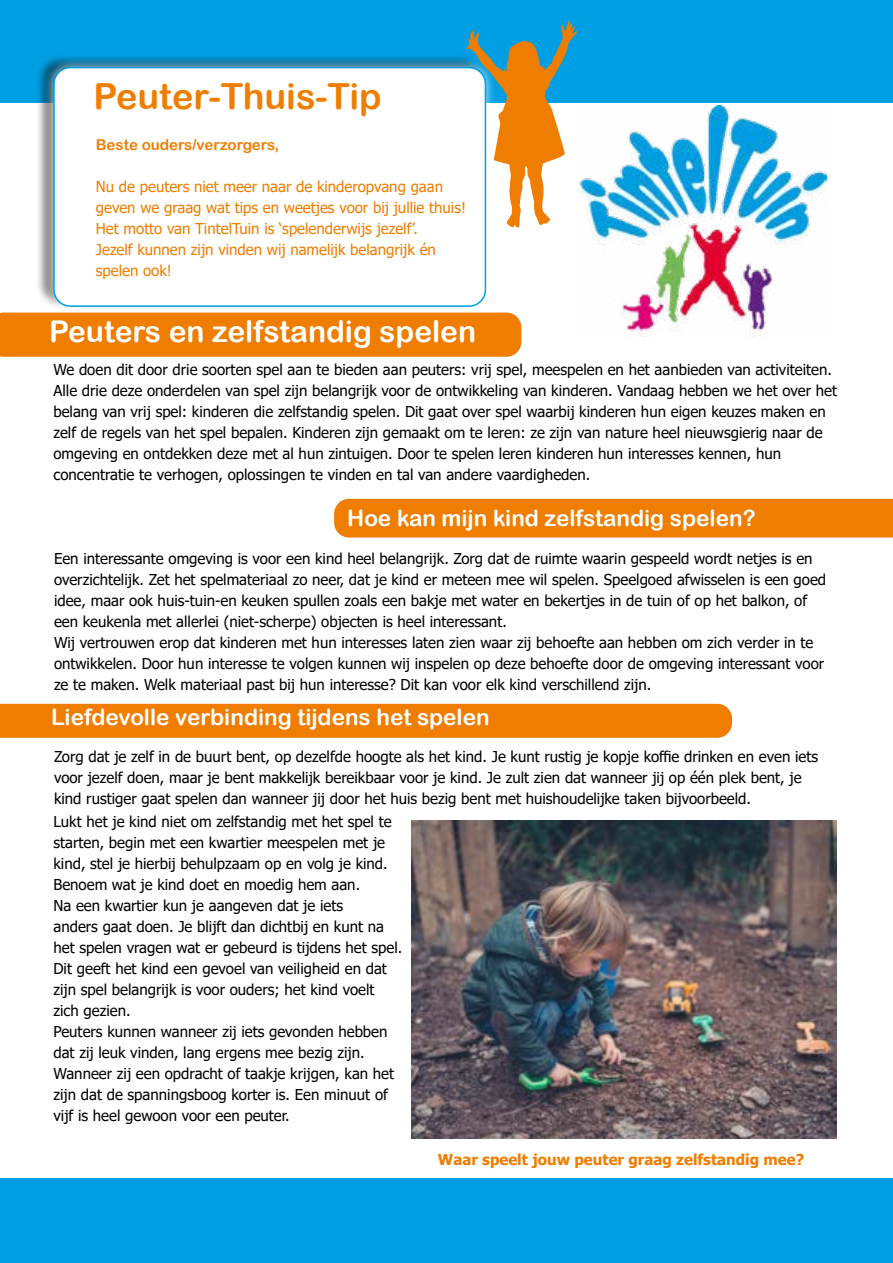
<style>
.page{position:relative;width:893px;height:1263px;background:#fff}
.page>*{position:absolute;margin:0;border:0;box-sizing:border-box;transform-origin:0 0}
.t1{font:36px "Arial Rounded MT Bold";color:#ef7d00}
.t2{font:30px "Arial Rounded MT Bold";color:#fff}
.t3{font:22.5px "Arial Rounded MT Bold";color:#fff}
.t4{font:15px/21px "Tahoma";color:#000}
.t5{font:15px/21px "Tahoma";color:#ef7d00}
.t6{font:700 15px "Tahoma";color:#ef7d00}
.t7{font:15px "Arial Rounded MT Bold";color:#ef7d00}
</style>
<div class="page">
<div style="left:0;top:0;width:893px;height:102px;background:#009fe3"></div>
<div style="left:0;top:1179px;width:893px;height:84px;background:#009fe3"></div>
<div style="left:36px;top:54px;width:449px;height:255px;background:#000;opacity:.52"></div>
<div style="left:44px;top:58px;width:452px;height:258px;background:#fff;opacity:.75"></div>
<div style="left:54px;top:68px;width:431px;height:238px;background:#fff;border-radius:16px"></div>
<div style="left:53px;top:67px;width:433px;height:240px;border:2px solid #009fe3;border-radius:16px"></div>
<div style="left:334px;top:499px;width:559px;height:39px;background:#ef7d00"></div>
<img style="left:578px;top:105px;width:248px;height:232px">
<svg style="left:466px;top:21px;width:111px;height:207px"></svg>
<div style="left:0;top:704px;width:732px;height:34px;background:#ef7d00"></div>
<div style="left:0;top:313px;width:521px;height:44px;background:#ef7d00"></div>
<img style="left:412px;top:820px;width:425px;height:319px">
<h1 class="t1" style="left:94px;top:75px;width:290px">Peuter-Thuis-Tip</h1>
<p class="t7" style="left:96px;top:136px;width:185px">Beste ouders/verzorgers,</p>
<p class="t5" style="left:96px;top:177px;width:372px">Nu de peuters niet meer naar de kinderopvang gaan geven we graag wat tips en weetjes voor bij jullie thuis!<br>Het motto van TintelTuin is ‘spelenderwijs jezelf’.<br>Jezelf kunnen zijn vinden wij namelijk belangrijk én spelen ook!</p>
<h2 class="t2" style="left:49px;top:314px;width:428px">Peuters en zelfstandig spelen</h2>
<p class="t4" style="left:53px;top:360px;width:785px">We doen dit door drie soorten spel aan te bieden aan peuters: vrij spel, meespelen en het aanbieden van activiteiten.<br>Alle drie deze onderdelen van spel zijn belangrijk voor de ontwikkeling van kinderen. Vandaag hebben we het over het belang van vrij spel: kinderen die zelfstandig spelen. Dit gaat over spel waarbij kinderen hun eigen keuzes maken en zelf de regels van het spel bepalen. Kinderen zijn gemaakt om te leren: ze zijn van nature heel nieuwsgierig naar de omgeving en ontdekken deze met al hun zintuigen. Door te spelen leren kinderen hun interesses kennen, hun concentratie te verhogen, oplossingen te vinden en tal van andere vaardigheden.</p>
<h3 class="t3" style="left:347px;top:504px;width:410px">Hoe kan mijn kind zelfstandig spelen?</h3>
<p class="t4" style="left:54px;top:548px;width:774px">Een interessante omgeving is voor een kind heel belangrijk. Zorg dat de ruimte waarin gespeeld wordt netjes is en overzichtelijk. Zet het spelmateriaal zo neer, dat je kind er meteen mee wil spelen. Speelgoed afwisselen is een goed idee, maar ook huis-tuin-en keuken spullen zoals een bakje met water en bekertjes in de tuin of op het balkon, of een keukenla met allerlei (niet-scherpe) objecten is heel interessant.<br>Wij vertrouwen erop dat kinderen met hun interesses laten zien waar zij behoefte aan hebben om zich verder in te ontwikkelen. Door hun interesse te volgen kunnen wij inspelen op deze behoefte door de omgeving interessant voor ze te maken. Welk materiaal past bij hun interesse? Dit kan voor elk kind verschillend zijn.</p>
<h3 class="t3" style="left:51px;top:703px;width:440px">Liefdevolle verbinding tijdens het spelen</h3>
<p class="t4" style="left:54px;top:747px;width:766px">Zorg dat je zelf in de buurt bent, op dezelfde hoogte als het kind. Je kunt rustig je kopje koffie drinken en even iets voor jezelf doen, maar je bent makkelijk bereikbaar voor je kind. Je zult zien dat wanneer jij op één plek bent, je kind rustiger gaat spelen dan wanneer jij door het huis bezig bent met huishoudelijke taken bijvoorbeeld.</p>
<p class="t4" style="left:53px;top:812px;width:350px">Lukt het je kind niet om zelfstandig met het spel te starten, begin met een kwartier meespelen met je kind, stel je hierbij behulpzaam op en volg je kind.<br>Benoem wat je kind doet en moedig hem aan.<br>Na een kwartier kun je aangeven dat je iets<br>anders gaat doen. Je blijft dan dichtbij en kunt na het spelen vragen wat er gebeurd is tijdens het spel.<br>Dit geeft het kind een gevoel van veiligheid en dat zijn spel belangrijk is voor ouders; het kind voelt zich gezien.<br>Peuters kunnen wanneer zij iets gevonden hebben dat zij leuk vinden, lang ergens mee bezig zijn.<br>Wanneer zij een opdracht of taakje krijgen, kan het zijn dat de spanningsboog korter is. Een minuut of vijf is heel gewoon voor een peuter.</p>
<p class="t6" style="left:438px;top:1149px;width:368px">Waar speelt jouw peuter graag zelfstandig mee?</p>
</div>
